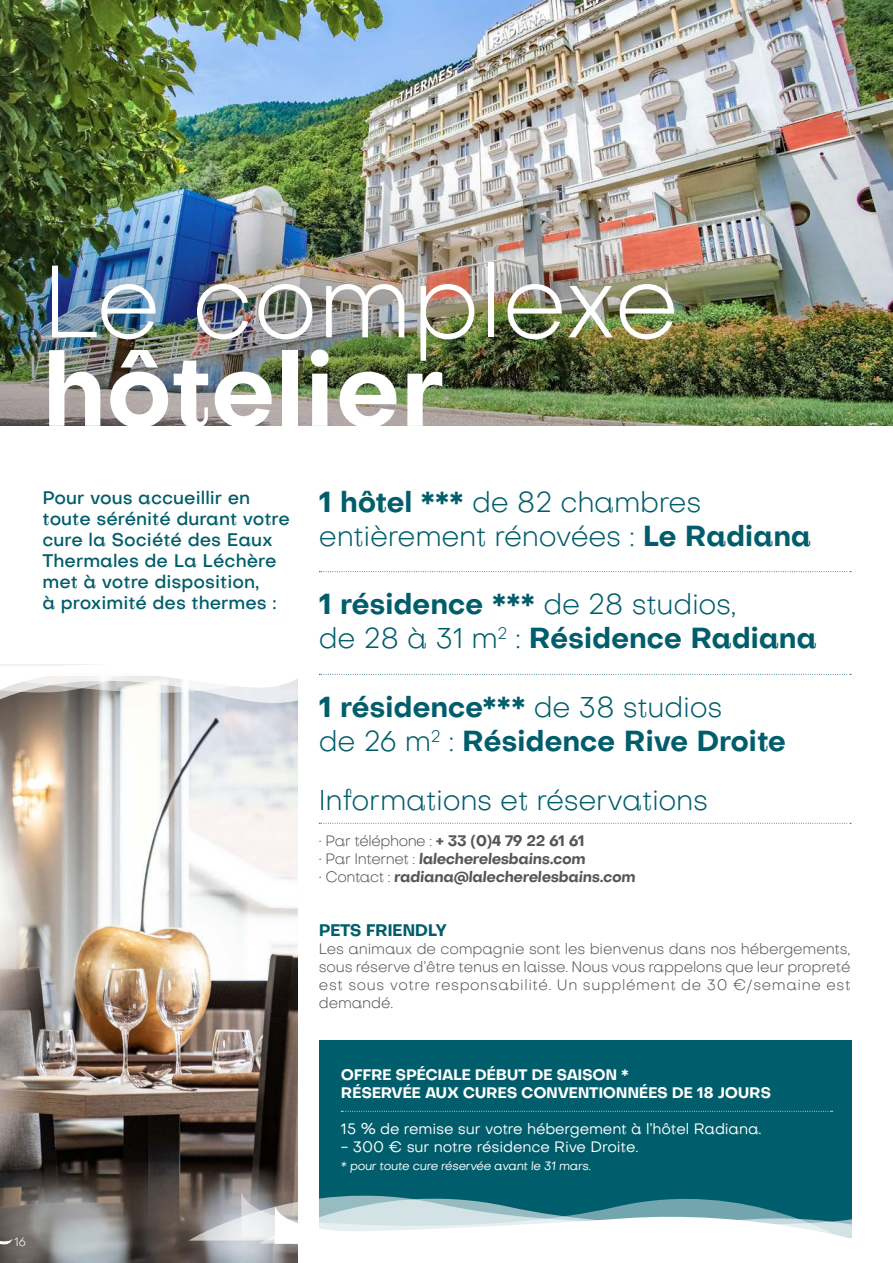
<style>
.page{position:relative;width:893px;height:1263px;background:#fff}
.page>*{position:absolute;margin:0;border:0;box-sizing:border-box;transform-origin:0 0}
.t1{font:300 102px "Subjectivity";color:#fff}
.t2{font:700 102px "Subjectivity";color:#fff}
.t3{font:700 28.5px/34.2px "Subjectivity";letter-spacing:-.01em;color:#005d6b}
.t4{font:300 28.5px/34.2px "Subjectivity";letter-spacing:-.01em;color:#005d6b}
.t5{font:500 18px/21px "Subjectivity";color:#005d6b}
.t6{font:700 16.5px "Subjectivity";letter-spacing:-.03em;color:#005d6b}
.t7{font:300 15px/18px "Subjectivity";letter-spacing:.04em;color:#565655;text-align:justify}
.t8{font:15px "Subjectivity";letter-spacing:-.01em;color:#fff}
.t9{font:italic 700 15px "Subjectivity";letter-spacing:-.03em;color:#565655}
.t10{font:700 15px/18px "Subjectivity";letter-spacing:-.025em;color:#fff}
.t11{font:700 15px "Subjectivity";letter-spacing:-.03em;color:#565655}
.t12{font:italic 12px "Subjectivity";letter-spacing:-.03em;color:#fff}
.t13{font:300 12px "Subjectivity";color:#fff}
.s1{font-weight:700}
.s2{font-weight:300}
.s3{font-weight:300;font-style:normal}
</style>
<div class="page">
<img style="left:0;top:710px;width:298px;height:553px">
<div style="left:319px;top:1040px;width:532px;height:197px;background:#005d6b"></div>
<svg style="left:341px;top:1111px;width:491px;height:1px"></svg>
<svg style="left:189px;top:1190px;width:663px;height:54px"></svg>
<img style="left:0;top:0;width:893px;height:426px">
<svg style="left:319px;top:571px;width:532px;height:1px"></svg>
<svg style="left:0;top:664px;width:851px;height:46px"></svg>
<svg style="left:319px;top:823px;width:532px;height:1px"></svg>
<svg style="left:0;top:1239px;width:13px;height:6px"></svg>
<h1 class="t1" style="left:43px;top:244px;width:638px">Le complexe</h1>
<h1 class="t2" style="left:43px;top:331px;width:403px">hôtelier</h1>
<p class="t5" style="left:43px;top:487px;width:249px">Pour vous accueillir en toute sérénité durant votre cure la Société des Eaux<br>Thermales de La Léchère met à votre disposition,<br>à proximité des thermes :</p>
<h2 class="t4" style="left:319px;top:485px;width:494px"><span class="s1">1 hôtel ***</span> de 82 chambres entièrement rénovées : <span class="s1">Le Radiana</span></h2>
<h2 class="t3" style="left:319px;top:588px;width:499px">1 résidence *** <span class="s2">de 28 studios,<br>de 28 à 31 m</span><sup>2</sup> <span class="s2">:</span> Résidence Radiana</h2>
<h2 class="t3" style="left:319px;top:690px;width:469px">1 résidence*** <span class="s2">de 38 studios<br>de 26 m</span><sup>2</sup> <span class="s2">:</span> Résidence Rive Droite</h2>
<h2 class="t4" style="left:319px;top:784px;width:391px">Informations et réservations</h2>
<p class="t11" style="left:319px;top:832px;width:267px"><span class="s2">• Par téléphone :</span> + 33 (0)4 79 22 61 61</p>
<p class="t9" style="left:319px;top:850px;width:268px"><span class="s3">• Par Internet :</span> lalecherelesbains.com</p>
<p class="t9" style="left:319px;top:868px;width:318px"><span class="s3">• Contact :</span> radiana@lalecherelesbains.com</p>
<p class="t6" style="left:319px;top:921px;width:130px">PETS FRIENDLY</p>
<p class="t7" style="left:319px;top:940px;width:533px">Les animaux de compagnie sont les bienvenus dans nos hébergements, sous réserve d’être tenus en laisse. Nous vous rappelons que leur propreté est sous votre responsabilité. Un supplément de 30 €/semaine est demandé.</p>
<p class="t10" style="left:341px;top:1066px;width:432px">OFFRE SPÉCIALE DÉBUT DE SAISON *<br>RÉSERVÉE AUX CURES CONVENTIONNÉES DE 18 JOURS</p>
<p class="t8" style="left:341px;top:1120px;width:422px">15 % de remise sur votre hébergement à l’hôtel Radiana.</p>
<p class="t8" style="left:341px;top:1138px;width:299px">- 300 € sur notre résidence Rive Droite.</p>
<p class="t12" style="left:341px;top:1161px;width:252px">* pour toute cure réservée avant le 31 mars.</p>
<p class="t13" style="left:15px;top:1235px;width:13px">16</p>
</div>
